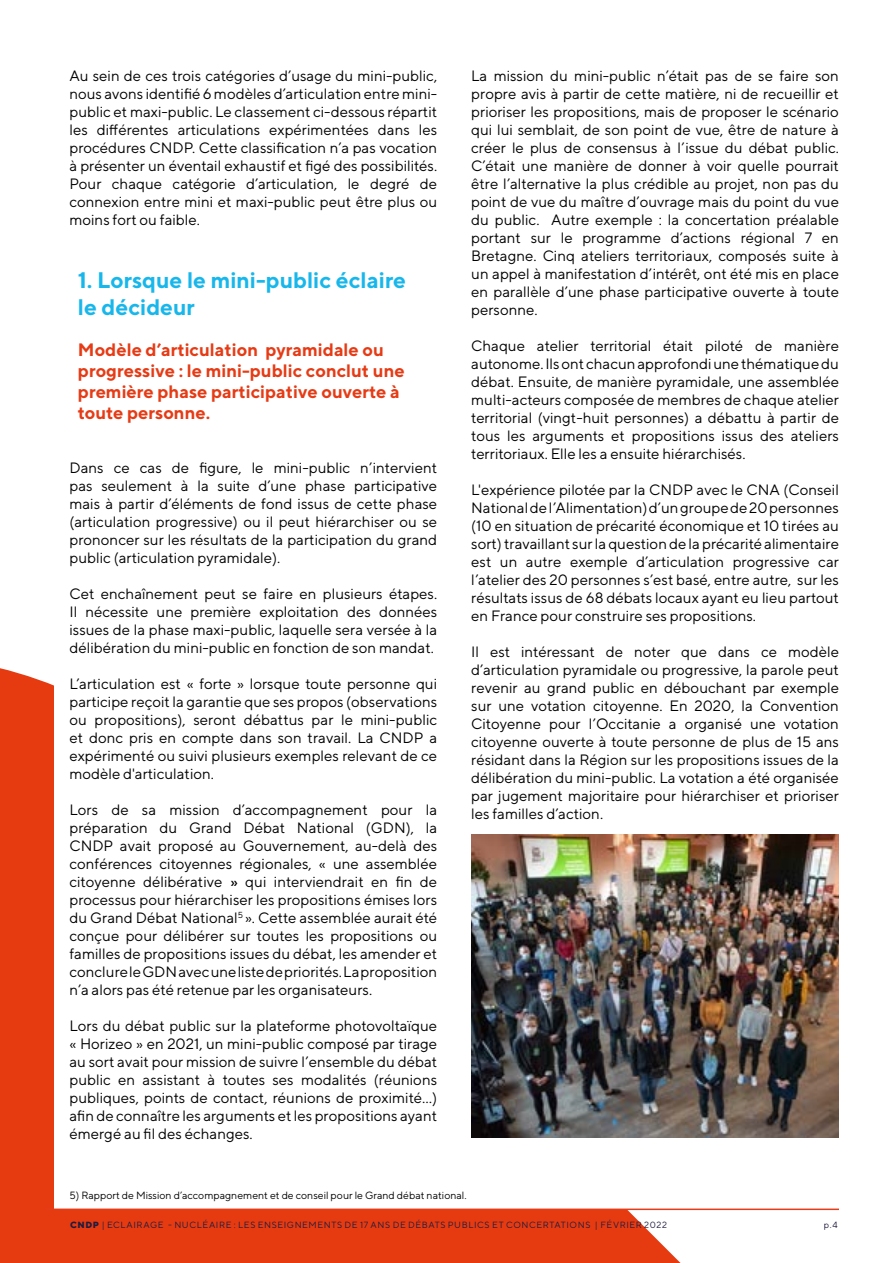
<style>
.page{position:relative;width:893px;height:1263px;background:#fff}
.page>*{position:absolute;margin:0;border:0;box-sizing:border-box;transform-origin:0 0}
.t1{font:700 22.5px/27px "TT Norms";color:#18b7eb}
.t2{font:700 18px/21px "TT Norms";color:#e63b15}
.t3{font:15px/18px "TT Norms";color:#000;text-align:justify}
.t4{font:10.5px "TT Norms";color:#000}
.t5{font:9px "TT Norms";letter-spacing:.065em;color:#1f1c3e}
.s1{font-weight:500}
.s2{font-weight:800}
</style>
<div class="page">
<svg style="left:0;top:668px;width:790px;height:595px;fill:#e63b11"></svg>
<div style="left:54px;top:58px;width:785px;height:1151px;background:#fff"></div>
<hr style="left:46px;top:1208px;width:793px;height:2px;background:#e63b18">
<img style="left:471px;top:835px;width:368px;height:302px">
<p class="t3" style="left:69px;top:67px;width:369px">Au sein de ces trois catégories d’usage du mini-public, nous avons identifié 6 modèles d’articulation entre mini&shy;public et maxi-public. Le classement ci-dessous répartit les différentes articulations expérimentées dans les procédures CNDP. Cette classification n’a pas vocation à présenter un éventail exhaustif et figé des possibilités.<br>Pour chaque catégorie d’articulation, le degré de connexion entre mini et maxi-public peut être plus ou moins fort ou faible.</p>
<h1 class="t1" style="left:78px;top:266px;width:330px">1. Lorsque le mini-public éclaire le décideur</h1>
<p class="t2" style="left:78px;top:339px;width:328px">Modèle d’articulation pyramidale ou progressive : le mini-public conclut une première phase participative ouverte à toute personne.</p>
<p class="t3" style="left:69px;top:459px;width:369px">Dans ce cas de figure, le mini-public n’intervient pas seulement à la suite d’une phase participative mais à partir d’éléments de fond issus de cette phase (articulation progressive) ou il peut hiérarchiser ou se prononcer sur les résultats de la participation du grand public (articulation pyramidale).</p>
<p class="t3" style="left:69px;top:585px;width:369px">Cet enchaînement peut se faire en plusieurs étapes.<br>Il nécessite une première exploitation des données issues de la phase maxi-public, laquelle sera versée à la délibération du mini-public en fonction de son mandat.</p>
<p class="t3" style="left:69px;top:675px;width:369px">L’articulation est « forte » lorsque toute personne qui participe reçoit la garantie que ses propos (observations ou propositions), seront débattus par le mini-public et donc pris en compte dans son travail. La CNDP a expérimenté ou suivi plusieurs exemples relevant de ce modèle d'articulation.</p>
<p class="t3" style="left:69px;top:801px;width:369px">Lors de sa mission d’accompagnement pour la préparation du Grand Débat National (GDN), la CNDP avait proposé au Gouvernement, au-delà des conférences citoyennes régionales, « une assemblée citoyenne délibérative <span class="s1">»</span> qui interviendrait en fin de processus pour hiérarchiser les propositions émises lors du Grand Débat National<sup>5</sup> ». Cette assemblée aurait été conçue pour délibérer sur toutes les propositions ou familles de propositions issues du débat, les amender et conclure le GDN avec une liste de priorités. La proposition n’a alors pas été retenue par les organisateurs.</p>
<p class="t3" style="left:69px;top:1017px;width:369px">Lors du débat public sur la plateforme photovoltaïque « Horizeo » en 2021, un mini-public composé par tirage au sort avait pour mission de suivre l’ensemble du débat public en assistant à toutes ses modalités (réunions publiques, points de contact, réunions de proximité…) afin de connaître les arguments et les propositions ayant émergé au fil des échanges.</p>
<p class="t3" style="left:471px;top:67px;width:369px">La mission du mini-public n’était pas de se faire son propre avis à partir de cette matière, ni de recueillir et prioriser les propositions, mais de proposer le scénario qui lui semblait, de son point de vue, être de nature à créer le plus de consensus à l’issue du débat public.<br>C’était une manière de donner à voir quelle pourrait être l’alternative la plus crédible au projet, non pas du point de vue du maître d’ouvrage mais du point du vue du public. Autre exemple : la concertation préalable portant sur le programme d’actions régional 7 en Bretagne. Cinq ateliers territoriaux, composés suite à un appel à manifestation d’intérêt, ont été mis en place en parallèle d’une phase participative ouverte à toute personne.</p>
<p class="t3" style="left:471px;top:337px;width:369px">Chaque atelier territorial était piloté de manière autonome. Ils ont chacun approfondi une thématique du débat. Ensuite, de manière pyramidale, une assemblée multi-acteurs composée de membres de chaque atelier territorial (vingt-huit personnes) a débattu à partir de tous les arguments et propositions issus des ateliers territoriaux. Elle les a ensuite hiérarchisés.</p>
<p class="t3" style="left:471px;top:481px;width:369px">L'expérience pilotée par la CNDP avec le CNA (Conseil National de l’Alimentation) d’un groupe de 20 personnes (10 en situation de précarité économique et 10 tirées au sort) travaillant sur la question de la précarité alimentaire est un autre exemple d’articulation progressive car l’atelier des 20 personnes s’est basé, entre autre, sur les résultats issus de 68 débats locaux ayant eu lieu partout en France pour construire ses propositions.</p>
<p class="t3" style="left:471px;top:643px;width:369px">Il est intéressant de noter que dans ce modèle d’articulation pyramidale ou progressive, la parole peut revenir au grand public en débouchant par exemple sur une votation citoyenne. En 2020, la Convention Citoyenne pour l’Occitanie a organisé une votation citoyenne ouverte à toute personne de plus de 15 ans résidant dans la Région sur les propositions issues de la délibération du mini-public. La votation a été organisée par jugement majoritaire pour hiérarchiser et prioriser les familles d’action.</p>
<p class="t4" style="left:69px;top:1189px;width:399px">5) Rapport de Mission d’accompagnement et de conseil pour le Grand débat national.</p>
<p class="t5" style="left:70px;top:1219px;width:598px"><span class="s2">CNDP</span> | ECLAIRAGE - NUCLÉAIRE : LES ENSEIGNEMENTS DE 17 ANS DE DÉBATS PUBLICS ET CONCERTATIONS | FÉVRIER 2022</p>
<p class="t5" style="left:824px;top:1219px;width:15px">p.4</p>
</div>
